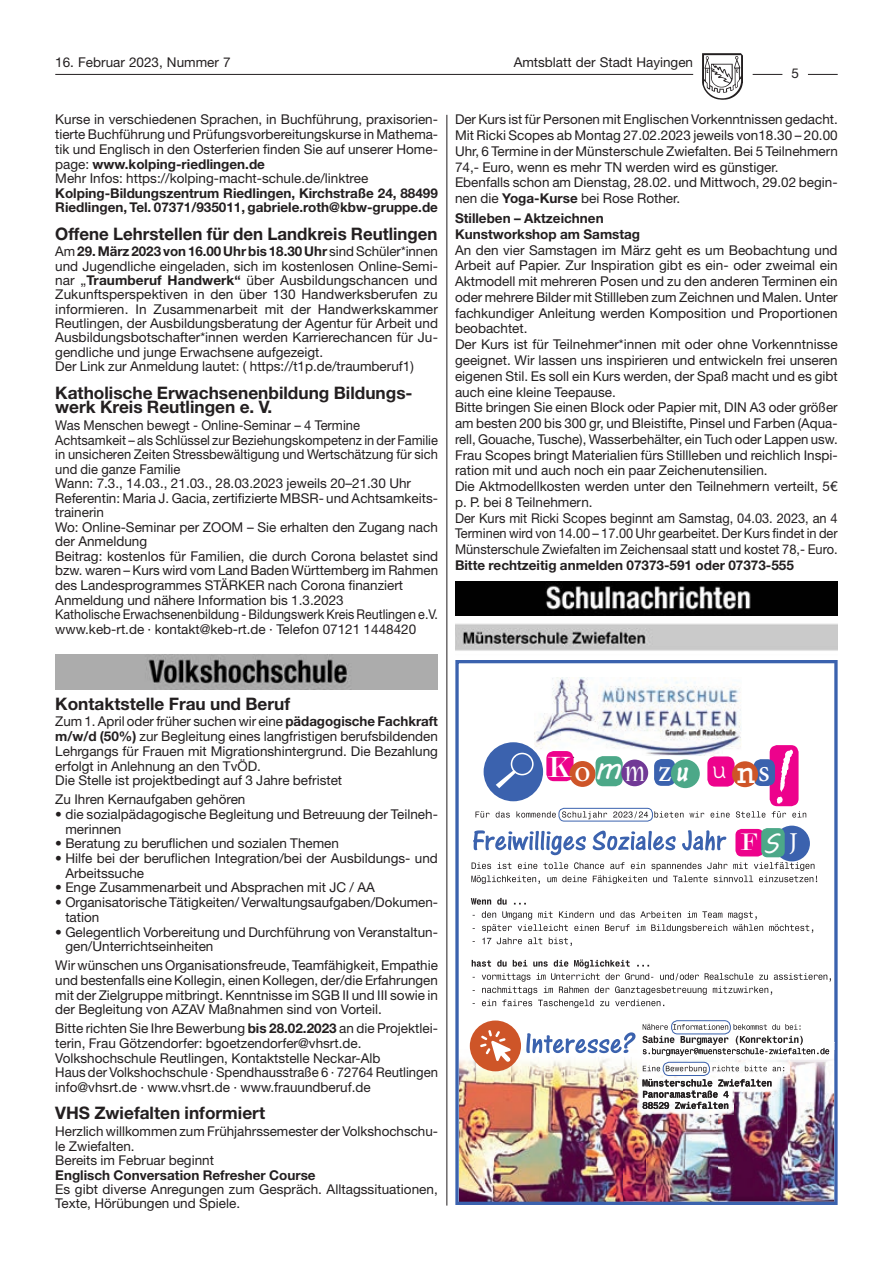
<style>
.page{position:relative;width:893px;height:1263px;background:#fff}
.page>*{position:absolute;margin:0;border:0;box-sizing:border-box;transform-origin:0 0}
.t1{font:31.35px "Minion Pro";color:#fff}
.t2{font:25.8px "Modern";color:#fff}
.t3{font:700 17.25px/14.5px "Helvetica Neue LT Std";color:#231f20}
.t4{font:13.5px/15.8px "Helvetica Neue LT Std";color:#231f20}
.t5{font:13.5px/14.5px "Helvetica Neue LT Std";color:#231f20;scale:.96 1}
.t6{font:700 13.5px/14.5px "Helvetica Neue LT Std";color:#231f20}
.s1{font-weight:700}
.s2{font-family:"Modern"}
.s3{font-family:"MV Boli"}
.s4{font-family:"Nueva Std";font-stretch:condensed}
.s5{font-family:"Bilitis"}
.s6{font-family:"Birac DT"}
.s7{font-family:"Rockwell"}
.s8{font-family:"Minion Pro"}
</style>
<div class="page">
<img style="left:703px;top:53px;width:40px;height:47px">
<hr style="left:55px;top:74px;width:638px;height:1px;background:#231f20">
<svg style="left:753px;top:74px;width:29px;height:1px"></svg>
<hr style="left:808px;top:74px;width:30px;height:1px;background:#231f20">
<hr style="left:446px;top:115px;width:1px;height:1090px;background:#231f20">
<img style="left:55px;top:655px;width:383px;height:34px">
<img style="left:455px;top:581px;width:383px;height:34px">
<img style="left:455px;top:623px;width:383px;height:28px">
<img style="left:455px;top:660px;width:383px;height:545px">
<div style="left:470px;top:1020px;width:51px;height:51px;background:#ce5528;border-radius:50%"></div>
<svg style="left:480px;top:1030px;width:31px;height:32px"></svg>
<svg style="left:472px;top:959px;width:359px;height:49px"></svg>
<svg style="left:473px;top:911px;width:340px;height:35px"></svg>
<svg style="left:471px;top:898px;width:55px;height:7px"></svg>
<svg style="left:471px;top:862px;width:346px;height:22px"></svg>
<img style="left:637px;top:1103px;width:97px;height:12px">
<img style="left:637px;top:1096px;width:5px;height:7px">
<img style="left:637px;top:1078px;width:140px;height:14px">
<img style="left:637px;top:1085px;width:5px;height:7px">
<img style="left:637px;top:1061px;width:153px;height:17px">
<img style="left:637px;top:1073px;width:140px;height:5px">
<img style="left:637px;top:1042px;width:5px;height:19px">
<img style="left:637px;top:1018px;width:169px;height:17px">
<svg style="left:643px;top:1024px;width:157px;height:6px"></svg>
<div style="left:671px;top:1020px;width:60px;height:14px;border:1px solid #3b62ae;border-radius:6px"></div>
<svg style="left:642px;top:1036px;width:193px;height:37px"></svg>
<svg style="left:642px;top:1079px;width:129px;height:30px"></svg>
<div style="left:663px;top:1062px;width:47px;height:14px;border:1px solid #3b62ae;border-radius:6px"></div>
<svg style="left:766px;top:749px;width:38px;height:55px"></svg>
<p class="t4" style="left:55px;top:54px;width:177px">16. Februar 2023, Nummer 7</p>
<p class="t4" style="left:514px;top:54px;width:181px">Amtsblatt der Stadt Hayingen</p>
<p class="t4" style="left:791px;top:65px;width:9px">5</p>
<p class="t4" style="left:55px;top:112px;width:384px;line-height:14.7px">Kurse in verschiedenen Sprachen, in Buchführung, praxisorien&shy;tierte Buchführung und Prüfungsvorbereitungskurse in Mathema&shy;tik und Englisch in den Osterferien finden Sie auf unserer Home&shy;page: <span class="s1">www.kolping-riedlingen.de<br></span>Mehr Infos: https://kolping-macht-schule.de/linktree</p>
<p class="t6" style="left:55px;top:185px;width:384px">Kolping-Bildungszentrum Riedlingen, Kirchstraße 24, 88499<br>Riedlingen, Tel. 07371/935011, gabriele.roth@kbw-gruppe.de</p>
<p class="t3" style="left:55px;top:226px;width:384px">Offene Lehrstellen für den Landkreis Reutlingen</p>
<p class="t4" style="left:55px;top:244px;width:384px;line-height:14.4px">Am <span class="s1">29. März 2023 von 16.00 Uhr bis 18.30 Uhr</span> sind Schüler*innen und Jugendliche eingeladen, sich im kostenlosen Online-Semi&shy;nar „<span class="s1">Traumberuf Handwerk“</span> über Ausbildungschancen und Zukunftsperspektiven in den über 130 Handwerksberufen zu informieren. In Zusammenarbeit mit der Handwerkskammer Reutlingen, der Ausbildungsberatung der Agentur für Arbeit und Ausbildungsbotschafter*innen werden Karrierechancen für Ju&shy;gendliche und junge Erwachsene aufgezeigt.<br>Der Link zur Anmeldung lautet: ( https://t1p.de/traumberuf1)</p>
<p class="t3" style="left:55px;top:385px;width:359px">Katholische Erwachsenenbildung Bildungs&shy;werk Kreis Reutlingen e. V.</p>
<p class="t5" style="left:55px;top:418px;width:400px">Was Menschen bewegt - Online-Seminar – 4 Termine<br>Achtsamkeit – als Schlüssel zur Beziehungskompetenz in der Familie in unsicheren Zeiten Stressbewältigung und Wertschätzung für sich und die ganze Familie<br>Wann: 7.3., 14.03., 21.03., 28.03.2023 jeweils 20–21.30 Uhr Referentin: Maria J. Gacia, zertifizierte MBSR- und Achtsamkeits&shy;trainerin<br>Wo: Online-Seminar per ZOOM – Sie erhalten den Zugang nach der Anmeldung<br>Beitrag: kostenlos für Familien, die durch Corona belastet sind bzw. waren – Kurs wird vom Land Baden Württemberg im Rahmen des Landesprogrammes STÄRKER nach Corona finanziert Anmeldung und nähere Information bis 1.3.2023<br>Katholische Erwachsenenbildung - Bildungswerk Kreis Reutlingen e.V. www.keb-rt.de · kontakt@keb-rt.de · Telefon 07121 1448420</p>
<p class="t4" style="left:455px;top:112px;width:384px">Der Kurs ist für Personen mit Englischen Vorkenntnissen gedacht.<br>Mit Ricki Scopes ab Montag 27.02.2023 jeweils von18.30 – 20.00<br>Uhr, 6 Termine in der Münsterschule Zwiefalten. Bei 5 Teilnehmern 74,- Euro, wenn es mehr TN werden wird es günstiger.<br>Ebenfalls schon am Dienstag, 28.02. und Mittwoch, 29.02 begin&shy;nen die <span class="s1">Yoga-Kurse</span> bei Rose Rother.</p>
<p class="t6" style="left:455px;top:210px;width:187px;line-height:15.8px">Stilleben – Aktzeichnen<br>Kunstworkshop am Samstag</p>
<p class="t4" style="left:455px;top:242px;width:384px">An den vier Samstagen im März geht es um Beobachtung und Arbeit auf Papier. Zur Inspiration gibt es ein- oder zweimal ein Aktmodell mit mehreren Posen und zu den anderen Terminen ein oder mehrere Bilder mit Stillleben zum Zeichnen und Malen. Unter fachkundiger Anleitung werden Komposition und Proportionen beobachtet.<br>Der Kurs ist für Teilnehmer*innen mit oder ohne Vorkenntnisse geeignet. Wir lassen uns inspirieren und entwickeln frei unseren eigenen Stil. Es soll ein Kurs werden, der Spaß macht und es gibt auch eine kleine Teepause.<br>Bitte bringen Sie einen Block oder Papier mit, DIN A3 oder größer am besten 200 bis 300 gr, und Bleistifte, Pinsel und Farben (Aqua&shy;rell, Gouache, Tusche), Wasserbehälter, ein Tuch oder Lappen usw.<br>Frau Scopes bringt Materialien fürs Stillleben und reichlich Inspi&shy;ration mit und auch noch ein paar Zeichenutensilien.<br>Die Aktmodellkosten werden unter den Teilnehmern verteilt, 5€ p. P. bei 8 Teilnehmern.<br>Der Kurs mit Ricki Scopes beginnt am Samstag, 04.03. 2023, an 4<br>Terminen wird von 14.00 – 17.00 Uhr gearbeitet. Der Kurs findet in der Münsterschule Zwiefalten im Zeichensaal statt und kostet 78,- Euro.</p>
<p class="t6" style="left:455px;top:557px;width:340px">Bitte rechtzeitig anmelden 07373-591 oder 07373-555</p>
<p class="t3" style="left:55px;top:696px;width:236px">Kontaktstelle Frau und Beruf</p>
<p class="t4" style="left:55px;top:714px;width:384px;line-height:14.7px">Zum 1. April oder früher suchen wir eine <span class="s1">pädagogische Fachkraft m/w/d (50%)</span> zur Begleitung eines langfristigen berufsbildenden Lehrgangs für Frauen mit Migrationshintergrund. Die Bezahlung erfolgt in Anlehnung an den TvÖD.<br>Die Stelle ist projektbedingt auf 3 Jahre befristet</p>
<p class="t4" style="left:55px;top:791px;width:192px">Zu Ihren Kernaufgaben gehören</p>
<p class="t4" style="left:65px;top:806px;width:374px;line-height:14.7px;text-indent:-10px">• die sozialpädagogische Begleitung und Betreuung der Teilneh&shy;merinnen</p>
<p class="t4" style="left:55px;top:835px;width:285px">• Beratung zu beruflichen und sozialen Themen</p>
<p class="t4" style="left:65px;top:851px;width:374px;line-height:14.7px;text-indent:-10px">• Hilfe bei der beruflichen Integration/bei der Ausbildungs- und<br>Arbeitssuche</p>
<p class="t4" style="left:55px;top:879px;width:321px">• Enge Zusammenarbeit und Absprachen mit JC / AA</p>
<p class="t4" style="left:65px;top:895px;width:374px;line-height:14.7px;text-indent:-10px">• Organisatorische Tätigkeiten/ Verwaltungsaufgaben/Dokumen&shy;tation</p>
<p class="t4" style="left:65px;top:924px;width:374px;line-height:14.7px;text-indent:-10px">• Gelegentlich Vorbereitung und Durchführung von Veranstaltun&shy;gen/Unterrichtseinheiten</p>
<p class="t4" style="left:55px;top:958px;width:384px;line-height:14.7px;text-align:justify">Wir wünschen uns Organisationsfreude, Teamfähigkeit, Empathie und bestenfalls eine Kollegin, einen Kollegen, der/die Erfahrungen mit der Zielgruppe mitbringt. Kenntnisse im SGB II und III sowie in der Begleitung von AZAV Maßnahmen sind von Vorteil.</p>
<p class="t4" style="left:55px;top:1021px;width:384px;line-height:14.7px">Bitte richten Sie Ihre Bewerbung <span class="s1">bis 28.02.2023</span> an die Projektlei&shy;terin, Frau Götzendorfer: bgoetzendorfer@vhsrt.de.<br>Volkshochschule Reutlingen, Kontaktstelle Neckar-Alb<br>Haus der Volkshochschule · Spendhausstraße 6 · 72764 Reutlingen info@vhsrt.de · www.vhsrt.de · www.frauundberuf.de</p>
<p class="t3" style="left:55px;top:1106px;width:211px">VHS Zwiefalten informiert</p>
<p class="t4" style="left:55px;top:1124px;width:384px;line-height:14.4px">Herzlich willkommen zum Frühjahrssemester der Volkshochschu&shy;le Zwiefalten.<br>Bereits im Februar beginnt</p>
<p class="t6" style="left:55px;top:1167px;width:262px">Englisch Conversation Refresher Course</p>
<p class="t4" style="left:55px;top:1182px;width:384px;line-height:14.4px">Es gibt diverse Anregungen zum Gespräch. Alltagssituationen,<br>Texte, Hörübungen und Spiele.</p>
<h1 class="t1" style="left:548px;top:750px;width:224px"><span class="s2">K</span>o<span class="s3">m</span><span class="s4">m</span> z<span class="s5">u</span> <span class="s6">u</span> <span class="s7">n</span>s</h1>
<h2 class="t2" style="left:741px;top:829px;width:59px">F<span class="s3">S</span><span class="s8">J</span></h2>
</div>
